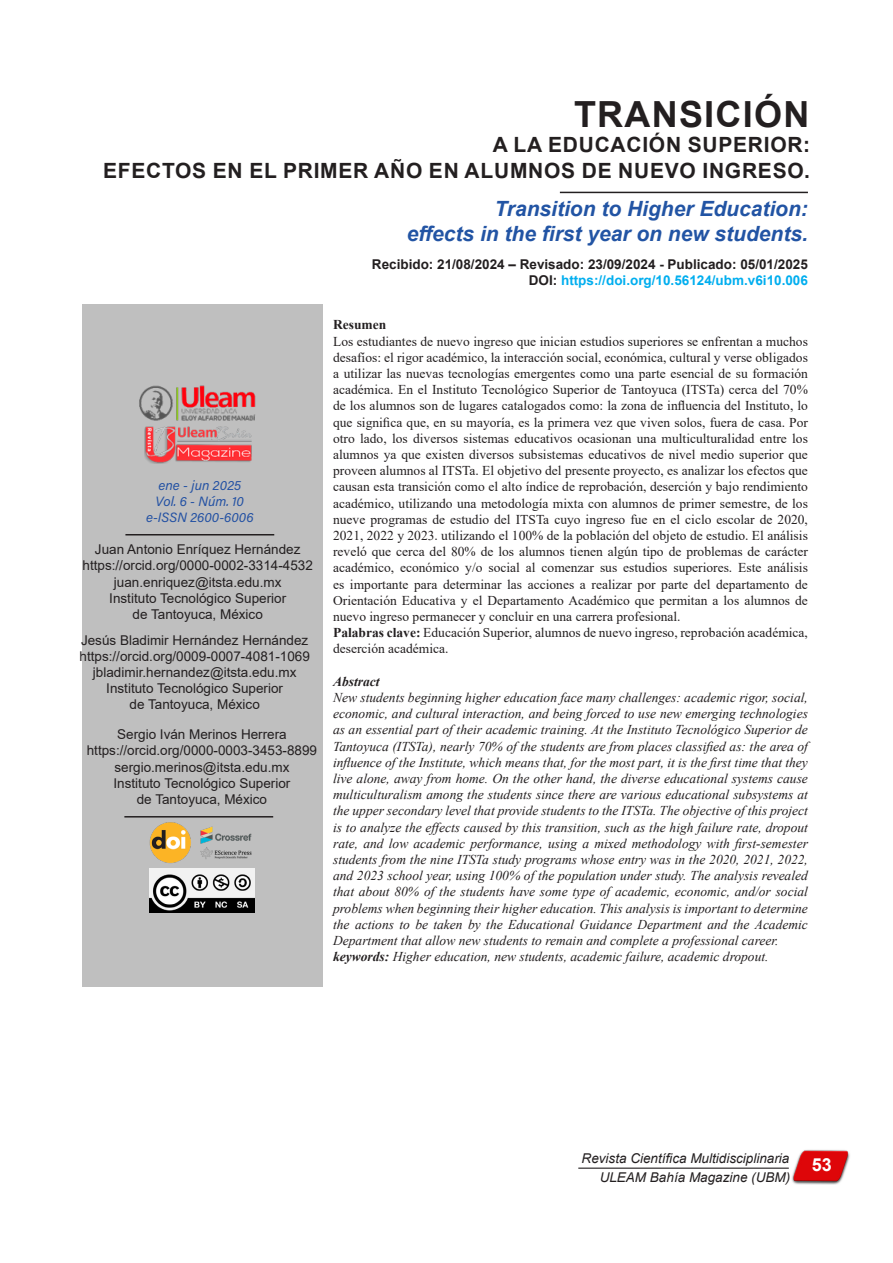
<style>
.page{position:relative;width:893px;height:1263px;background:#fff}
.page>*{position:absolute;margin:0;border:0;box-sizing:border-box;transform-origin:0 0}
.t1{font:700 36px "Arial";letter-spacing:.035em;color:#231f20}
.t2{font:700 21px "Arial";letter-spacing:.035em;color:#231f20}
.t3{font:italic 700 21px "Arial";color:#2254a4}
.t4{font:700 18px "Arial";color:#fff}
.t5{font:13.5px/16.2px "Times New Roman";color:#231f20;text-align:justify}
.t6{font:italic 13.5px/16.2px "Times New Roman";color:#231f20;text-align:justify}
.t7{font:13.5px "Arial";color:#231f20}
.t8{font:700 13.5px "Arial";color:#231f20}
.t9{font:italic 13.5px "Arial";color:#231f20}
.t10{font:700 13.5px "Arial";color:#00aeef}
.t11{font:13.5px "Acumin Variable Concept";color:#2351a3}
.t12{font:italic 700 13.5px "Times New Roman";color:#231f20}
.t13{font:700 13.5px "Times New Roman";color:#231f20}
.s1{color:#231f20}
.s2{font-weight:700}
</style>
<div class="page">
<div style="left:82px;top:304px;width:240px;height:682px;background:#bfbfbf"></div>
<img style="left:138px;top:385px;width:118px;height:36px">
<img style="left:145px;top:427px;width:107px;height:36px">
<img style="left:149px;top:822px;width:103px;height:41px">
<hr style="left:125px;top:534px;width:149px;height:1px;background:#231f20">
<hr style="left:124px;top:816px;width:149px;height:1px;background:#231f20">
<hr style="left:578px;top:1167px;width:211px;height:2px;background:#231f20">
<img style="left:792px;top:1150px;width:58px;height:34px">
<hr style="left:560px;top:192px;width:248px;height:1px;background:#231f20">
<img style="left:150px;top:868px;width:104px;height:45px">
<p class="t1" style="left:574px;top:89px;width:237px">TRANSICIÓN</p>
<p class="t2" style="left:493px;top:130px;width:319px">A LA EDUCACIÓN SUPERIOR:</p>
<p class="t2" style="left:103px;top:155px;width:708px">EFECTOS EN EL PRIMER AÑO EN ALUMNOS DE NUEVO INGRESO.</p>
<p class="t3" style="left:494px;top:195px;width:315px">Transition to Higher Education:</p>
<p class="t3" style="left:407px;top:220px;width:403px">effects in the first year on new students.</p>
<p class="t11" style="left:158px;top:476px;width:84px">ene - jun 2025</p>
<p class="t11" style="left:156px;top:492px;width:90px">Vol. 6 - Núm. 10</p>
<p class="t11" style="left:146px;top:508px;width:109px">e-ISSN 2600-6006</p>
<p class="t7" style="left:95px;top:540px;width:207px">Juan Antonio Enríquez Hernández</p>
<p class="t7" style="left:83px;top:556px;width:232px">https://orcid.org/0000-0002-3314-4532</p>
<p class="t7" style="left:114px;top:572px;width:169px">juan.enriquez@itsta.edu.mx</p>
<p class="t7" style="left:109px;top:589px;width:178px">Instituto Tecnológico Superior</p>
<p class="t7" style="left:133px;top:605px;width:132px">de Tantoyuca, México</p>
<p class="t7" style="left:81px;top:630px;width:229px">Jesús Bladimir Hernández Hernández</p>
<p class="t7" style="left:79px;top:647px;width:232px">https://orcid.org/0009-0007-4081-1069</p>
<p class="t7" style="left:93px;top:663px;width:205px">jbladimir.hernandez@itsta.edu.mx</p>
<p class="t7" style="left:106px;top:679px;width:178px">Instituto Tecnológico Superior</p>
<p class="t7" style="left:130px;top:695px;width:132px">de Tantoyuca, México</p>
<p class="t7" style="left:117px;top:725px;width:171px">Sergio Iván Merinos Herrera</p>
<p class="t7" style="left:87px;top:741px;width:232px">https://orcid.org/0000-0003-3453-8899</p>
<p class="t7" style="left:114px;top:757px;width:177px">sergio.merinos@itsta.edu.mx</p>
<p class="t7" style="left:114px;top:774px;width:178px">Instituto Tecnológico Superior</p>
<p class="t7" style="left:137px;top:790px;width:132px">de Tantoyuca, México</p>
<p class="t8" style="left:372px;top:255px;width:437px">Recibido: 21/08/2024 – Revisado: 23/09/2024 - Publicado: 05/01/2025</p>
<p class="t10" style="left:529px;top:271px;width:281px"><span class="s1">DOI:</span> https://doi.org/10.56124/ubm.v6i10.006</p>
<p class="t13" style="left:333px;top:315px;width:55px">Resumen</p>
<p class="t5" style="left:333px;top:333px;width:476px">Los estudiantes de nuevo ingreso que inician estudios superiores se enfrentan a muchos desafíos: el rigor académico, la interacción social, económica, cultural y verse obligados a utilizar las nuevas tecnologías emergentes como una parte esencial de su formación académica. En el Instituto Tecnológico Superior de Tantoyuca (ITSTa) cerca del 70% de los alumnos son de lugares catalogados como: la zona de influencia del Instituto, lo que significa que, en su mayoría, es la primera vez que viven solos, fuera de casa. Por otro lado, los diversos sistemas educativos ocasionan una multiculturalidad entre los alumnos ya que existen diversos subsistemas educativos de nivel medio superior que proveen alumnos al ITSTa. El objetivo del presente proyecto, es analizar los efectos que causan esta transición como el alto índice de reprobación, deserción y bajo rendimiento académico, utilizando una metodología mixta con alumnos de primer semestre, de los nueve programas de estudio del ITSTa cuyo ingreso fue en el ciclo escolar de 2020, 2021, 2022 y 2023. utilizando el 100% de la población del objeto de estudio. El análisis reveló que cerca del 80% de los alumnos tienen algún tipo de problemas de carácter académico, económico y/o social al comenzar sus estudios superiores. Este análisis es importante para determinar las acciones a realizar por parte del departamento de Orientación Educativa y el Departamento Académico que permitan a los alumnos de nuevo ingreso permanecer y concluir en una carrera profesional.</p>
<p class="t5" style="left:333px;top:624px;width:476px"><span class="s2">Palabras clave:</span> Educación Superior, alumnos de nuevo ingreso, reprobación académica, deserción académica.</p>
<p class="t12" style="left:333px;top:672px;width:48px">Abstract</p>
<p class="t6" style="left:333px;top:689px;width:476px">New students beginning higher education face many challenges: academic rigor, social, economic, and cultural interaction, and being forced to use new emerging technologies as an essential part of their academic training. At the Instituto Tecnológico Superior de Tantoyuca (ITSTa), nearly 70% of the students are from places classified as: the area of influence of the Institute, which means that, for the most part, it is the first time that they live alone, away from home. On the other hand, the diverse educational systems cause multiculturalism among the students since there are various educational subsystems at the upper secondary level that provide students to the ITSTa. The objective of this project is to analyze the effects caused by this transition, such as the high failure rate, dropout rate, and low academic performance, using a mixed methodology with first-semester students from the nine ITSTa study programs whose entry was in the 2020, 2021, 2022, and 2023 school year, using 100% of the population under study. The analysis revealed that about 80% of the students have some type of academic, economic, and/or social problems when beginning their higher education. This analysis is important to determine the actions to be taken by the Educational Guidance Department and the Academic Department that allow new students to remain and complete a professional career.</p>
<p class="t6" style="left:333px;top:948px;width:437px"><span class="s2">keywords:</span> Higher education, new students, academic failure, academic dropout.</p>
<p class="t9" style="left:582px;top:1149px;width:209px">Revista Científica Multidisciplinaria</p>
<p class="t9" style="left:600px;top:1168px;width:192px">ULEAM Bahía Magazine (UBM)</p>
<p class="t4" style="left:812px;top:1152px;width:22px">53</p>
</div>
